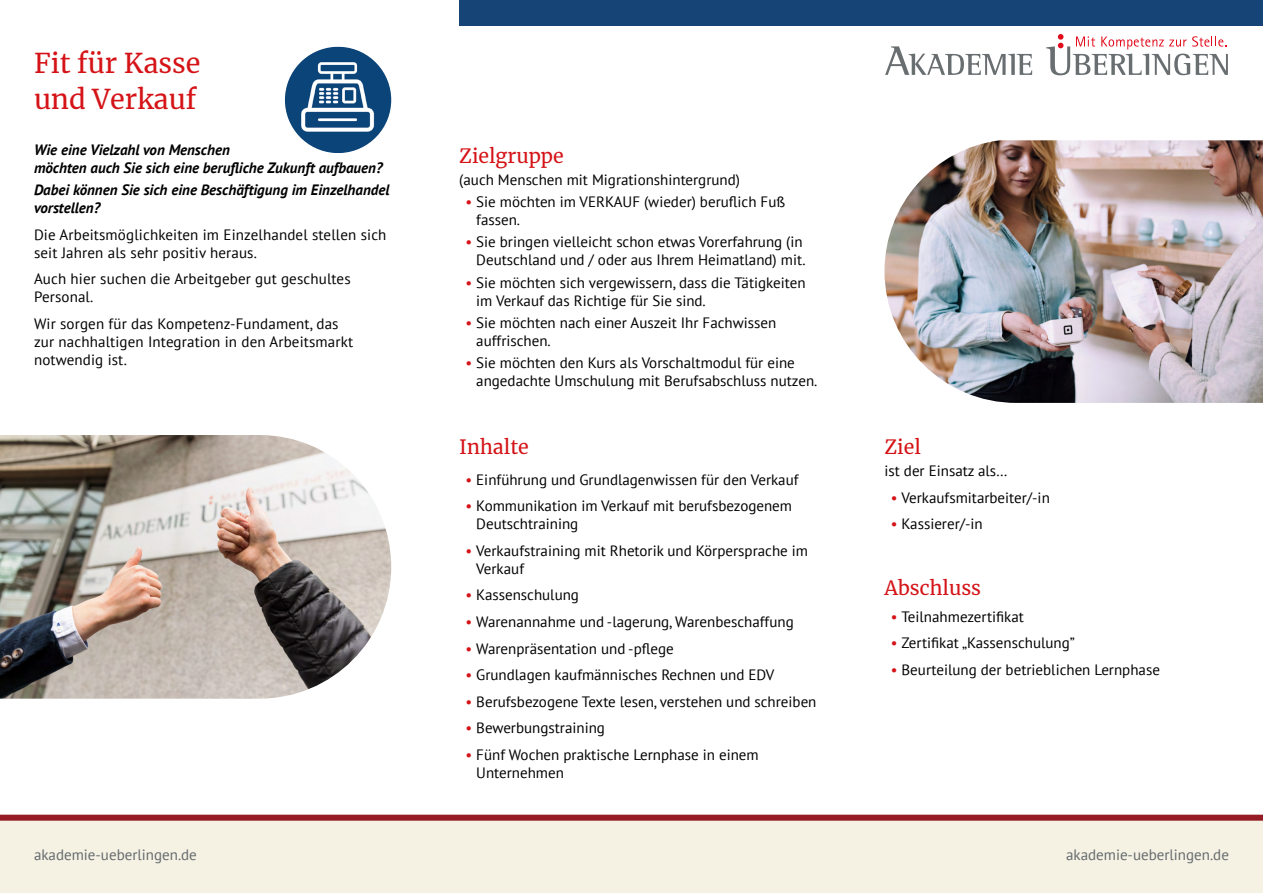
<style>
.page{position:relative;width:1263px;height:893px;background:#fff}
.page>*{position:absolute;margin:0;border:0;box-sizing:border-box;transform-origin:0 0}
.t1{font:27px/35.5px "Merriweather";color:#d51317}
.t2{font:19.5px "Merriweather";color:#d51317}
.t3{font:15px/18px "PT Sans";color:#000}
.t4{font:italic 700 15px/18px "PT Sans";color:#000}
.t5{font:15px "PT Sans";color:#64696c}
.s1{color:#d51317}
</style>
<div class="page">
<svg style="left:0;top:815px;width:1263px;height:78px"></svg>
<div style="left:459px;top:0;width:804px;height:26px;background:#174476"></div>
<img style="left:285px;top:47px;width:106px;height:106px;border-radius:52px">
<svg style="left:885px;top:46px;width:147px;height:29px"></svg>
<svg style="left:1046px;top:34px;width:182px;height:41px"></svg>
<img style="left:0;top:435px;width:391px;height:264px">
<img style="left:884px;top:140px;width:379px;height:263px">
<h1 class="t1" style="left:34px;top:45px;width:168px">Fit für Kasse und Verkauf</h1>
<p class="t4" style="left:34px;top:141px;width:350px">Wie eine Vielzahl von Menschen<br>möchten auch Sie sich eine berufliche Zukunft aufbauen?</p>
<p class="t4" style="left:34px;top:181px;width:357px">Dabei können Sie sich eine Beschäftigung im Einzelhandel vorstellen?</p>
<p class="t3" style="left:34px;top:225px;width:354px">Die Arbeitsmöglichkeiten im Einzelhandel stellen sich seit Jahren als sehr positiv heraus.</p>
<p class="t3" style="left:34px;top:270px;width:318px">Auch hier suchen die Arbeitgeber gut geschultes<br>Personal.</p>
<p class="t3" style="left:34px;top:314px;width:321px">Wir sorgen für das Kompetenz-Fundament, das zur nachhaltigen Integration in den Arbeitsmarkt notwendig ist.</p>
<h2 class="t2" style="left:459px;top:142px;width:106px">Zielgruppe</h2>
<p class="t3" style="left:459px;top:170px;width:282px">(auch Menschen mit Migrationshintergrund)</p>
<p class="t3" style="left:476px;top:193px;width:311px;text-indent:-11px"><span class="s1">•</span> Sie möchten im VERKAUF (wieder) beruflich Fuß fassen.</p>
<p class="t3" style="left:466px;top:233px;width:341px;text-align:right"><span class="s1">•</span> Sie bringen vielleicht schon etwas Vorerfahrung (in<br>Deutschland und / oder aus Ihrem Heimatland) mit.</p>
<p class="t3" style="left:476px;top:273px;width:331px;text-indent:-11px"><span class="s1">•</span> Sie möchten sich vergewissern, dass die Tätigkeiten im Verkauf das Richtige für Sie sind.</p>
<p class="t3" style="left:476px;top:313px;width:301px;text-indent:-11px"><span class="s1">•</span> Sie möchten nach einer Auszeit Ihr Fachwissen auffrischen.</p>
<p class="t3" style="left:476px;top:354px;width:343px;text-indent:-11px"><span class="s1">•</span> Sie möchten den Kurs als Vorschaltmodul für eine angedachte Umschulung mit Berufsabschluss nutzen.</p>
<h2 class="t2" style="left:459px;top:434px;width:71px">Inhalte</h2>
<p class="t3" style="left:466px;top:470px;width:334px"><span class="s1">•</span> Einführung und Grundlagenwissen für den Verkauf</p>
<p class="t3" style="left:476px;top:497px;width:317px;text-indent:-11px"><span class="s1">•</span> Kommunikation im Verkauf mit berufsbezogenem<br>Deutschtraining</p>
<p class="t3" style="left:476px;top:541px;width:333px;text-indent:-11px"><span class="s1">•</span> Verkaufstraining mit Rhetorik und Körpersprache im<br>Verkauf</p>
<p class="t3" style="left:466px;top:586px;width:115px"><span class="s1">•</span> Kassenschulung</p>
<p class="t3" style="left:466px;top:612px;width:330px"><span class="s1">•</span> Warenannahme und -lagerung, Warenbeschaffung</p>
<p class="t3" style="left:466px;top:639px;width:210px"><span class="s1">•</span> Warenpräsentation und -pflege</p>
<p class="t3" style="left:466px;top:665px;width:310px"><span class="s1">•</span> Grundlagen kaufmännisches Rechnen und EDV</p>
<p class="t3" style="left:466px;top:692px;width:352px"><span class="s1">•</span> Berufsbezogene Texte lesen, verstehen und schreiben</p>
<p class="t3" style="left:466px;top:718px;width:141px"><span class="s1">•</span> Bewerbungstraining</p>
<p class="t3" style="left:476px;top:745px;width:284px;text-indent:-11px"><span class="s1">•</span> Fünf Wochen praktische Lernphase in einem<br>Unternehmen</p>
<h2 class="t2" style="left:884px;top:434px;width:38px">Ziel</h2>
<p class="t3" style="left:884px;top:462px;width:125px">ist der Einsatz als…</p>
<p class="t3" style="left:891px;top:488px;width:160px"><span class="s1">•</span> Verkaufsmitarbeiter/-in</p>
<p class="t3" style="left:891px;top:515px;width:93px"><span class="s1">•</span> Kassierer/-in</p>
<h2 class="t2" style="left:884px;top:575px;width:98px">Abschluss</h2>
<p class="t3" style="left:891px;top:607px;width:135px"><span class="s1">•</span> Teilnahmezertifikat</p>
<p class="t3" style="left:891px;top:634px;width:186px"><span class="s1">•</span> Zertifikat „Kassenschulung”</p>
<p class="t3" style="left:891px;top:660px;width:271px"><span class="s1">•</span> Beurteilung der betrieblichen Lernphase</p>
<p class="t5" style="left:34px;top:845px;width:164px">akademie-ueberlingen.de</p>
<p class="t5" style="left:1066px;top:845px;width:164px">akademie-ueberlingen.de</p>
</div>
